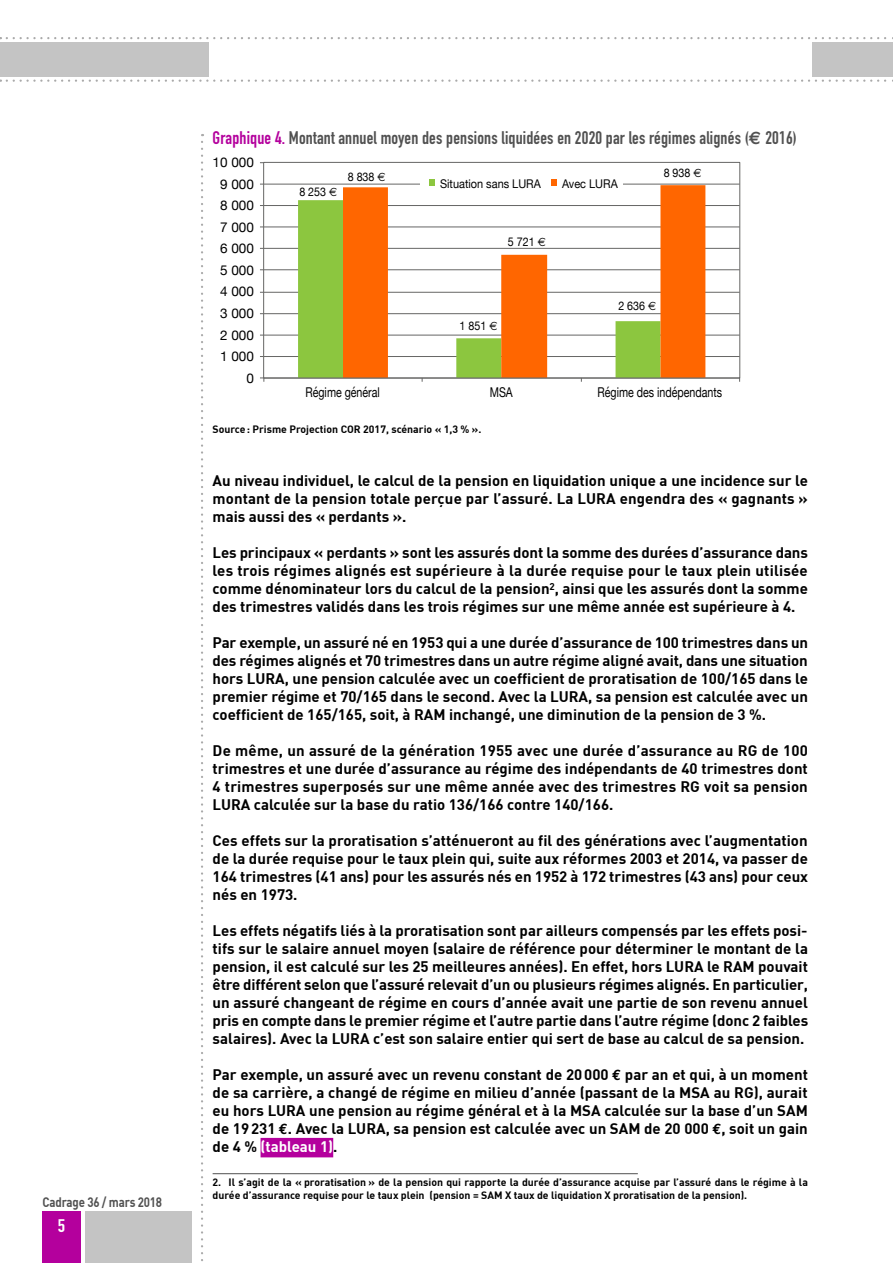
<style>
.page{position:relative;width:893px;height:1263px;background:#fff}
.page>*{position:absolute;margin:0;border:0;box-sizing:border-box;transform-origin:0 0}
.t1{font:18px "DIN Engschrift";letter-spacing:.01em;color:#515151}
.t2{font:18px "DIN Engschrift";color:#fff;scale:1.1 1}
.t3{font:700 15px/18px "DIN";color:#000;text-align:justify}
.t4{font:13.5px "Helvetica Neue";color:#000}
.t5{font:13.5px "Helvetica Neue";color:#000;scale:.79 1}
.t6{font:700 13.5px "DIN";letter-spacing:-.015em;color:#515151;scale:.85 1}
.t7{font:12px "Helvetica Neue";color:#000;scale:.89 1}
.t8{font:12px "Helvetica Neue";color:#000;scale:.91 1}
.t9{font:700 10.5px/12.8px "DIN";color:#000}
.s1{color:#b4009d}
.s2{font-family:"Euro Sans";font-weight:700}
.s3{font-family:"Euro Sans"}
.s4{font-family:"Euro Mono"}
.s5{color:#fff}
</style>
<div class="page">
<svg style="left:201px;top:142px;width:2px;height:1119px"></svg>
<div style="left:43px;top:1212px;width:38px;height:51px;background:#b4009d"></div>
<div style="left:85px;top:1212px;width:106px;height:51px;background:#c4c4c4"></div>
<svg style="left:7px;top:37px;width:886px;height:2px"></svg>
<svg style="left:7px;top:80px;width:886px;height:2px"></svg>
<div style="left:0;top:42px;width:208px;height:34px;background:#c4c4c4"></div>
<div style="left:812px;top:42px;width:81px;height:34px;background:#c4c4c4"></div>
<div style="left:261px;top:1138px;width:72px;height:19px;background:#b4009d"></div>
<hr style="left:264px;top:356px;width:476px;height:1px;background:#666665">
<hr style="left:264px;top:335px;width:476px;height:1px;background:#666665">
<hr style="left:264px;top:313px;width:476px;height:1px;background:#666665">
<hr style="left:264px;top:292px;width:476px;height:1px;background:#666665">
<hr style="left:264px;top:269px;width:476px;height:1px;background:#666665">
<hr style="left:264px;top:248px;width:476px;height:1px;background:#666665">
<hr style="left:264px;top:227px;width:476px;height:1px;background:#666665">
<hr style="left:264px;top:205px;width:476px;height:1px;background:#666665">
<hr style="left:264px;top:184px;width:476px;height:1px;background:#666665">
<div style="left:298px;top:200px;width:45px;height:178px;background:#8cc63f"></div>
<svg style="left:343px;top:185px;width:362px;height:193px"></svg>
<hr style="left:264px;top:378px;width:476px;height:1px;background:#666665">
<div style="left:420px;top:167px;width:202px;height:34px;background:#fff"></div>
<svg style="left:429px;top:180px;width:6px;height:6px"></svg>
<svg style="left:551px;top:180px;width:6px;height:6px"></svg>
<hr style="left:213px;top:1173px;width:425px;height:1px;background:#515151">
<p class="t6" style="left:43px;top:1193px;width:142px">Cadrage 36 / mars 2018</p>
<p class="t2" style="left:58px;top:1215px;width:8px">5</p>
<p class="t1" style="left:213px;top:127px;width:586px"><span class="s1">Graphique 4.</span> Montant annuel moyen des pensions liquidées en 2020 par les régimes alignés (<span class="s2">e</span> 2016)</p>
<p class="t4" style="left:213px;top:153px;width:43px">10 000</p>
<p class="t4" style="left:220px;top:174px;width:35px">9 000</p>
<p class="t4" style="left:220px;top:196px;width:35px">8 000</p>
<p class="t4" style="left:220px;top:217px;width:35px">7 000</p>
<p class="t4" style="left:220px;top:239px;width:35px">6 000</p>
<p class="t4" style="left:220px;top:260px;width:35px">5 000</p>
<p class="t4" style="left:220px;top:282px;width:35px">4 000</p>
<p class="t4" style="left:220px;top:303px;width:35px">3 000</p>
<p class="t4" style="left:220px;top:325px;width:35px">2 000</p>
<p class="t4" style="left:220px;top:347px;width:35px">1 000</p>
<p class="t4" style="left:246px;top:368px;width:9px">0</p>
<p class="t7" style="left:299px;top:183px;width:44px">8 253 <span class="s3">€</span></p>
<p class="t7" style="left:348px;top:168px;width:44px">8 838 <span class="s3">€</span></p>
<p class="t8" style="left:440px;top:175px;width:112px">Situation sans LURA</p>
<p class="t8" style="left:562px;top:175px;width:63px">Avec LURA</p>
<p class="t7" style="left:508px;top:233px;width:44px">5 721 <span class="s3">€</span></p>
<p class="t7" style="left:664px;top:164px;width:44px">8 938 <span class="s3">€</span></p>
<p class="t7" style="left:460px;top:317px;width:44px">1 851 <span class="s3">€</span></p>
<p class="t7" style="left:618px;top:297px;width:44px">2 636 <span class="s3">€</span></p>
<p class="t5" style="left:305px;top:383px;width:96px">Régime général</p>
<p class="t5" style="left:490px;top:383px;width:31px">MSA</p>
<p class="t5" style="left:597px;top:383px;width:159px">Régime des indépendants</p>
<p class="t9" style="left:213px;top:423px;width:270px">Source: Prisme Projection COR 2017, scénario « 1,3 % ».</p>
<p class="t3" style="left:213px;top:471px;width:597px">Au niveau individuel, le calcul de la pension en liquidation unique a une incidence sur le montant de la pension totale perçue par l’assuré. La LURA engendra des « gagnants » mais aussi des « perdants ».</p>
<p class="t3" style="left:213px;top:543px;width:597px">Les principaux « perdants » sont les assurés dont la somme des durées d’assurance dans les trois régimes alignés est supérieure à la durée requise pour le taux plein utilisée comme dénominateur lors du calcul de la pension<sup>2</sup>, ainsi que les assurés dont la somme des trimestres validés dans les trois régimes sur une même année est supérieure à 4.</p>
<p class="t3" style="left:213px;top:633px;width:597px">Par exemple, un assuré né en 1953 qui a une durée d’assurance de 100 trimestres dans un des régimes alignés et 70 trimestres dans un autre régime aligné avait, dans une situation hors LURA, une pension calculée avec un coefficient de proratisation de 100/165 dans le premier régime et 70/165 dans le second. Avec la LURA, sa pension est calculée avec un coefficient de 165/165, soit, à RAM inchangé, une diminution de la pension de 3 %.</p>
<p class="t3" style="left:213px;top:741px;width:597px">De même, un assuré de la génération 1955 avec une durée d’assurance au RG de 100 trimestres et une durée d’assurance au régime des indépendants de 40 trimestres dont 4 trimestres superposés sur une même année avec des trimestres RG voit sa pension LURA calculée sur la base du ratio 136/166 contre 140/166.</p>
<p class="t3" style="left:213px;top:831px;width:597px">Ces effets sur la proratisation s’atténueront au fil des générations avec l’augmentation de la durée requise pour le taux plein qui, suite aux réformes 2003 et 2014, va passer de 164 trimestres (41 ans) pour les assurés nés en 1952 à 172 trimestres (43 ans) pour ceux nés en 1973.</p>
<p class="t3" style="left:213px;top:921px;width:597px">Les effets négatifs liés à la proratisation sont par ailleurs compensés par les effets posi&shy;tifs sur le salaire annuel moyen (salaire de référence pour déterminer le montant de la pension, il est calculé sur les 25 meilleures années). En effet, hors LURA le RAM pouvait être différent selon que l’assuré relevait d’un ou plusieurs régimes alignés. En particulier, un assuré changeant de régime en cours d’année avait une partie de son revenu annuel pris en compte dans le premier régime et l’autre partie dans l’autre régime (donc 2 faibles salaires). Avec la LURA c’est son salaire entier qui sert de base au calcul de sa pension.</p>
<p class="t3" style="left:213px;top:1065px;width:597px">Par exemple, un assuré avec un revenu constant de 20000 <span class="s4">€</span> par an et qui, à un moment de sa carrière, a changé de régime en milieu d’année (passant de la MSA au RG), aurait eu hors LURA une pension au régime général et à la MSA calculée sur la base d’un SAM de 19231 <span class="s4">€</span>. Avec la LURA, sa pension est calculée avec un SAM de 20 000 <span class="s4">e</span>, soit un gain de 4 % <span class="s5">(tableau 1)</span>.</p>
<p class="t9" style="left:213px;top:1176px;width:597px">2. Il s’agit de la « proratisation » de la pension qui rapporte la durée d’assurance acquise par l’assuré dans le régime à la durée d’assurance requise pour le taux plein (pension = SAM X taux de liquidation X proratisation de la pension).</p>
</div>
